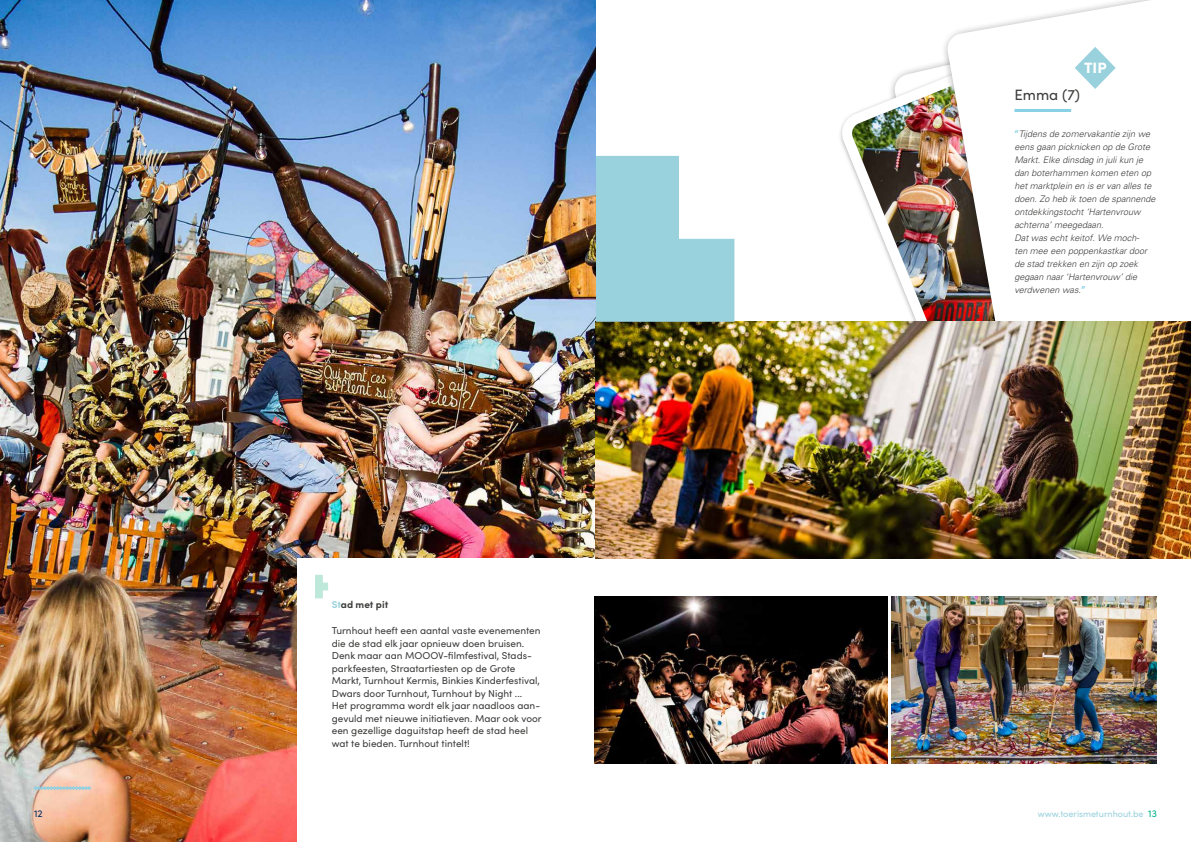
<style>
.page{position:relative;width:1191px;height:842px;background:#fff}
.page>*{position:absolute;margin:0;border:0;box-sizing:border-box;transform-origin:0 0}
.t1{font:15px "Sofia Pro";color:#3c3c3b}
.t2{font:900 15px "Sofia Pro";color:#fff}
.t3{font:10px/12.5px "Sofia Pro";color:#3c3c3b}
.t4{font:700 10px "Sofia Pro";color:#3c3c3b}
.t5{font:10px "Sofia Pro";color:#002e5f}
.t6{font:italic 300 9px/13px "Univers";color:#3c3c3b}
.t7{font:9px "Sofia Pro";color:#99d1dd}
.s1{color:#99d1dd}
.s2{font-family:"Sofia Pro";font-weight:900;font-style:normal;font-size:10px;color:#87d1e6}
.s3{font-size:10px;color:#00b189}
</style>
<div class="page">
<img style="left:0;top:0;width:596px;height:842px">
<svg style="left:34px;top:786px;width:57px;height:4px"></svg>
<div style="left:298px;top:558px;width:320px;height:284px;background:#fff"></div>
<img style="left:844px;top:63px;width:96px;height:259px">
<div style="left:940px;top:0;width:251px;height:455px;background:#000;opacity:.5"></div>
<svg style="left:949px;top:0;width:242px;height:322px"></svg>
<svg style="left:1074px;top:47px;width:41px;height:42px"></svg>
<hr style="left:1014px;top:109px;width:57px;height:3px;background:#87d1e6">
<img style="left:596px;top:322px;width:595px;height:236px">
<img style="left:891px;top:597px;width:266px;height:166px">
<img style="left:595px;top:597px;width:292px;height:166px">
<svg style="left:315px;top:575px;width:13px;height:23px"></svg>
<svg style="left:596px;top:156px;width:138px;height:166px"></svg>
<h1 class="t2" style="left:1084px;top:56px;width:24px">TIP</h1>
<p class="t4" style="left:332px;top:596px;width:58px"><span class="s1">St</span>ad met pit</p>
<p class="t3" style="left:332px;top:624px;width:211px">Turnhout heeft een aantal vaste evenementen die de stad elk jaar opnieuw doen bruisen.<br>Denk maar aan MOOOV-filmfestival, Stads&shy;parkfeesten, Straatartiesten op de Grote Markt, Turnhout Kermis, Binkies Kinderfestival, Dwars door Turnhout, Turnhout by Night ...<br>Het programma wordt elk jaar naadloos aan&shy;gevuld met nieuwe initiatieven. Maar ook voor een gezellige daguitstap heeft de stad heel wat te bieden. Turnhout tintelt!</p>
<h1 class="t1" style="left:1014px;top:84px;width:67px">Emma (7)</h1>
<p class="t6" style="left:1014px;top:127px;width:143px"><span class="s2">“</span>Tijdens de zomervakantie zijn we eens gaan picknicken op de Grote<br>Markt. Elke dinsdag in juli kun je dan boterhammen komen eten op het marktplein en is er van alles te doen. Zo heb ik toen de spannende ontdekkingstocht ‘Hartenvrouw achterna’ meegedaan.<br>Dat was echt keitof. We moch-<br>ten mee een poppenkastkar door de stad trekken en zijn op zoek gegaan naar ‘Hartenvrouw’ die verdwenen was.<span class="s2">”</span></p>
<p class="t5" style="left:34px;top:806px;width:10px">12</p>
<p class="t7" style="left:1037px;top:807px;width:121px">www.toerismeturnhout.be <span class="s3">13</span></p>
</div>
